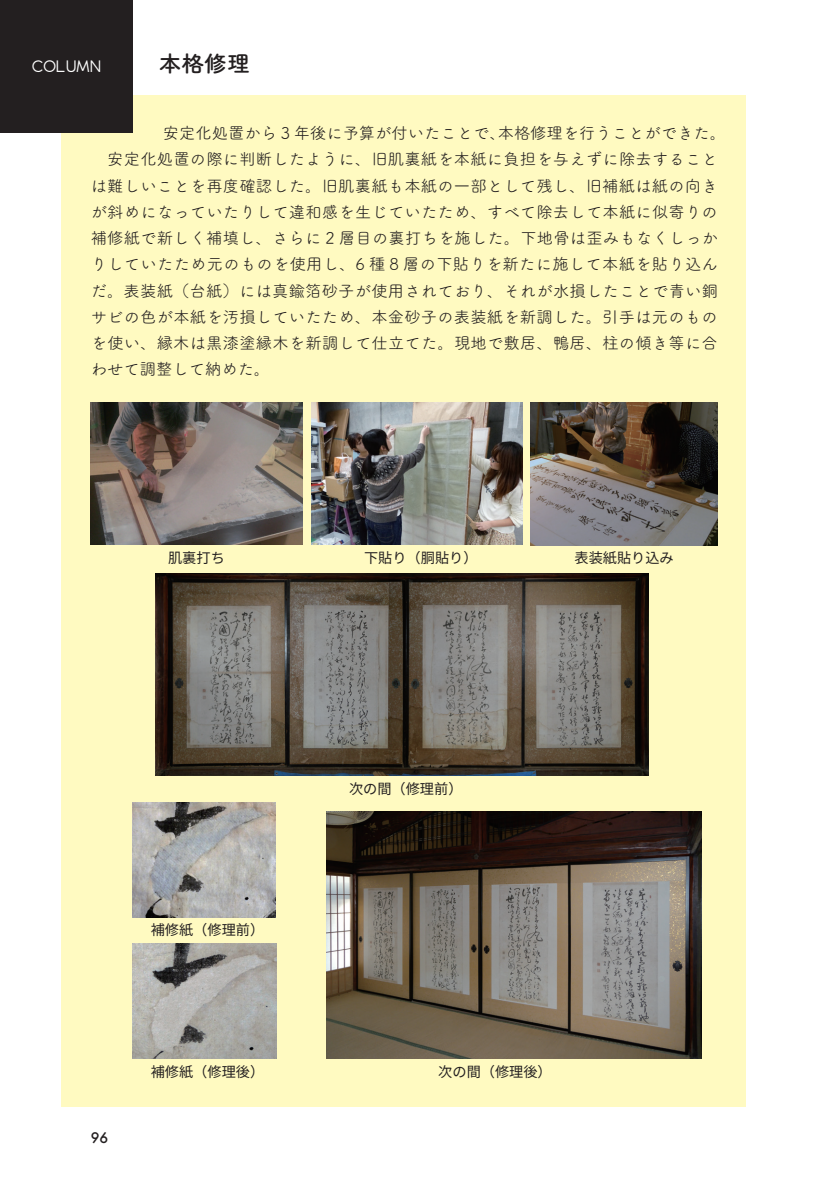
<style>
.page{position:relative;width:840px;height:1191px;background:#fff}
.page>*{position:absolute;margin:0;border:0;box-sizing:border-box;transform-origin:0 0}
.t1{font:22.6px "Tsuku A Rd Gothic Std B";color:#231f20}
.t2{font:16.2px/26.2px "Tsuku A Rd Gothic Std R";letter-spacing:.01em;color:#231f20}
.t3{font:15.6px "Makinas 4 Flat";color:#fff}
.t4{font:14.2px "Source Han Sans";color:#231f20}
.t5{font:500 14.2px "Futura";color:#231f20}
</style>
<div class="page">
<div style="left:62px;top:96px;width:684px;height:1011px;background:#fffac1"></div>
<img style="left:530px;top:402px;width:187px;height:143px">
<img style="left:155px;top:573px;width:493px;height:202px">
<img style="left:326px;top:811px;width:374px;height:247px">
<img style="left:91px;top:403px;width:211px;height:142px">
<img style="left:132px;top:802px;width:143px;height:115px">
<img style="left:133px;top:943px;width:143px;height:115px">
<img style="left:311px;top:402px;width:211px;height:143px">
<div style="left:0;top:0;width:132px;height:132px;background:#231f20"></div>
<p class="t3" style="left:31px;top:57px;width:71px">COLUMN</p>
<h1 class="t1" style="left:159px;top:46px;width:92px">本格修理</h1>
<p class="t2" style="left:91px;top:119px;width:636px;text-indent:72px">安定化処置から 3 年後に予算が付いたことで、本格修理を行うことができた。　安定化処置の際に判断したように、旧肌裏紙を本紙に負担を与えずに除去することは難しいことを再度確認した。旧肌裏紙も本紙の一部として残し、旧補紙は紙の向きが斜めになっていたりして違和感を生じていたため、すべて除去して本紙に似寄りの補修紙で新しく補填し、さらに 2 層目の裏打ちを施した。下地骨は歪みもなくしっかりしていたため元のものを使用し、6 種 8 層の下貼りを新たに施して本紙を貼り込んだ。表装紙（台紙）には真鍮箔砂子が使用されており、それが水損したことで青い銅サビの色が本紙を汚損していたため、本金砂子の表装紙を新調した。引手は元のものを使い、縁木は黒漆塗縁木を新調して仕立てた。現地で敷居、鴨居、柱の傾き等に合わせて調整して納めた。</p>
<p class="t4" style="left:168px;top:550px;width:58px">肌裏打ち</p>
<p class="t4" style="left:151px;top:922px;width:115px">補修紙（修理前）</p>
<p class="t5" style="left:91px;top:1127px;width:19px">96</p>
<p class="t4" style="left:151px;top:1063px;width:115px">補修紙（修理後）</p>
<p class="t4" style="left:364px;top:550px;width:115px">下貼り（胴貼り）</p>
<p class="t4" style="left:349px;top:780px;width:115px">次の間（修理前）</p>
<p class="t4" style="left:574px;top:550px;width:101px">表装紙貼り込み</p>
<p class="t4" style="left:438px;top:1063px;width:115px">次の間（修理後）</p>
</div>
